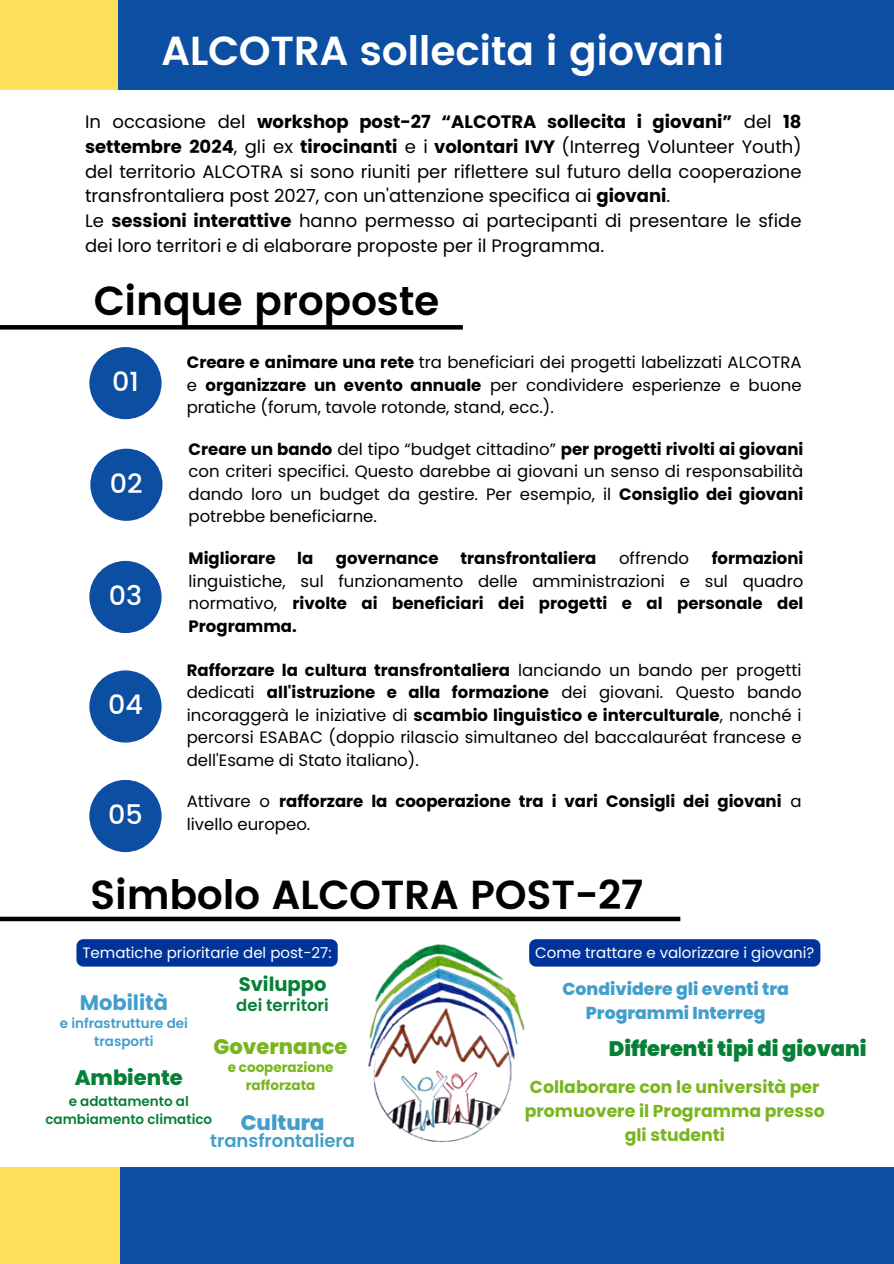
<style>
.page{position:relative;width:894px;height:1264px;background:#fff}
.page>*{position:absolute;margin:0;border:0;box-sizing:border-box;transform-origin:0 0}
.t1{font:600 40.5px "Poppins";letter-spacing:-.01em;color:#000}
.t2{font:600 40.5px "Poppins";letter-spacing:-.01em;color:#fff}
.t3{font:500 27px "Poppins";color:#fff}
.t4{font:900 21px "Poppins";color:#078037}
.t5{font:800 21px "Poppins";color:#79b51e}
.t6{font:800 21px "Poppins";color:#078037}
.t7{font:700 21px "Poppins";color:#429eca}
.t8{font:800 21px "Poppins";color:#429eca}
.t9{font:700 19.5px "Poppins";color:#078037}
.t10{font:18px/24.8px "Poppins";color:#000}
.t11{font:600 18px "Poppins";color:#429eca}
.t12{font:700 17.25px/23.7px "Poppins";color:#79b51e;text-align:center}
.t13{font:800 17.25px/23.7px "Poppins";color:#429eca;text-align:center}
.t14{font:16.5px/22.5px "Poppins";color:#000;text-align:justify}
.t15{font:700 16.5px/22.5px "Poppins";color:#000}
.t16{font:600 16.5px "Poppins";color:#078037}
.t17{font:15px "Poppins";color:#fff}
.t18{font:600 13.5px/18px "Poppins";color:#078037;text-align:center}
.t19{font:600 13.5px/18px "Poppins";color:#429eca;text-align:center}
.t20{font:700 13.5px/18px "Poppins";color:#79b51e;text-align:center}
.s1{font-weight:700}
.s2{font-weight:400}
</style>
<div class="page">
<div style="left:118px;top:0;width:775px;height:89px;background:#0c4ea2"></div>
<div style="left:0;top:0;width:118px;height:89px;background:#ffde59"></div>
<svg style="left:0;top:325px;width:462px;height:4px;background:#040404"></svg>
<div style="left:89px;top:780px;width:72px;height:72px;background:#0c4ea2;border-radius:50%"></div>
<div style="left:89px;top:670px;width:72px;height:72px;background:#0c4ea2;border-radius:50%"></div>
<div style="left:89px;top:347px;width:72px;height:72px;background:#0c4ea2;border-radius:50%"></div>
<div style="left:119px;top:1167px;width:774px;height:96px;background:#0c4ea2"></div>
<div style="left:0;top:1167px;width:119px;height:96px;background:#ffde59"></div>
<div style="left:90px;top:448px;width:72px;height:73px;background:#0c4ea2;border-radius:50%"></div>
<div style="left:89px;top:561px;width:72px;height:72px;background:#0c4ea2;border-radius:50%"></div>
<div style="left:0;top:916px;width:680px;height:5px;background:#000"></div>
<img style="left:368px;top:944px;width:179px;height:199px">
<div style="left:529px;top:939px;width:291px;height:27px;background:#039"></div>
<div style="left:76px;top:939px;width:261px;height:27px;background:#039;border-radius:7px"></div>
<p class="t2" style="left:161px;top:27px;width:564px">ALCOTRA sollecita i giovani</p>
<h4 class="t10" style="left:85px;top:109px;width:718px">In occasione del <span class="s1">workshop post-27 “ALCOTRA sollecita i giovani”</span> del <span class="s1">18 settembre 2024</span>, gli ex <span class="s1">tirocinanti</span> e i <span class="s1">volontari IVY</span> (Interreg Volunteer Youth) del territorio ALCOTRA si sono riuniti per riflettere sul futuro della cooperazione transfrontaliera post 2027, con un'attenzione specifica ai <span class="s1">giovani</span>.<br>Le <span class="s1">sessioni interattive</span> hanno permesso ai partecipanti di presentare le sfide dei loro territori e di elaborare proposte per il Programma.</h4>
<h1 class="t1" style="left:94px;top:277px;width:347px">Cinque proposte</h1>
<p class="t3" style="left:112px;top:366px;width:28px">01</p>
<p class="t3" style="left:110px;top:467px;width:34px">02</p>
<h4 class="t3" style="left:109px;top:579px;width:35px">03</h4>
<h1 class="t3" style="left:108px;top:689px;width:36px">04</h1>
<h4 class="t3" style="left:108px;top:798px;width:36px">05</h4>
<h4 class="t14" style="left:187px;top:351px;width:616px"><span class="s1">Creare e animare una rete</span> tra beneficiari dei progetti labelizzati ALCOTRA e <span class="s1">organizzare un evento annuale</span> per condividere esperienze e buone pratiche (forum, tavole rotonde, stand, ecc.).</h4>
<h4 class="t14" style="left:188px;top:438px;width:616px"><span class="s1">Creare un bando</span> del tipo “budget cittadino” <span class="s1">per progetti rivolti ai giovani </span>con criteri specifici. Questo darebbe ai giovani un senso di responsabilità dando loro un budget da gestire. Per esempio, il <span class="s1">Consiglio dei giovani </span>potrebbe beneficiarne.</h4>
<p class="t15" style="left:188px;top:547px;width:88px">Migliorare</p>
<p class="t15" style="left:297px;top:547px;width:18px">la</p>
<p class="t15" style="left:336px;top:547px;width:104px">governance</p>
<p class="t15" style="left:460px;top:547px;width:137px">transfrontaliera</p>
<p class="t14" style="left:618px;top:547px;width:72px">offrendo</p>
<p class="t14" style="left:188px;top:547px;width:616px;text-indent:523px"><span class="s1">formazioni </span>linguistiche, sul funzionamento delle amministrazioni e sul quadro normativo, <span class="s1">rivolte ai beneficiari dei progetti e al personale del Programma.</span></p>
<p class="t14" style="left:187px;top:658px;width:616px"><span class="s1">Rafforzare la cultura transfrontaliera</span> lanciando un bando per progetti dedicati <span class="s1">all'istruzione e alla formazione</span> dei giovani. Questo bando incoraggerà le iniziative di <span class="s1">scambio linguistico e interculturale</span>, nonché i percorsi ESABAC (doppio rilascio simultaneo del baccalauréat francese e dell'Esame di Stato italiano).</p>
<p class="t15" style="left:187px;top:790px;width:616px"><span class="s2">Attivare o</span> rafforzare la cooperazione tra i vari Consigli dei giovani <span class="s2">a livello europeo.</span></p>
<h4 class="t1" style="left:90px;top:871px;width:554px">Simbolo ALCOTRA POST-27</h4>
<p class="t17" style="left:82px;top:942px;width:251px">Tematiche prioritarie del post-27:</p>
<p class="t17" style="left:535px;top:942px;width:280px">Come trattare e valorizzare i giovani?</p>
<h2 class="t9" style="left:239px;top:970px;width:89px">Sviluppo</h2>
<h3 class="t13" style="left:562px;top:977px;width:228px">Condividere gli eventi tra<br>Programmi Interreg</h3>
<h2 class="t7" style="left:80px;top:988px;width:90px">Mobilità</h2>
<h5 class="t16" style="left:236px;top:993px;width:94px">dei territori</h5>
<h3 class="t19" style="left:60px;top:1013px;width:130px">e infrastrutture dei trasporti</h3>
<p class="t4" style="left:608px;top:1033px;width:259px">Differenti tipi di giovani</p>
<h2 class="t5" style="left:213px;top:1032px;width:135px">Governance</h2>
<h2 class="t20" style="left:228px;top:1058px;width:107px">e cooperazione rafforzata</h2>
<p class="t6" style="left:75px;top:1062px;width:110px">Ambiente</p>
<h2 class="t18" style="left:45px;top:1091px;width:168px">e adattamento al cambiamento climatico</h2>
<h1 class="t12" style="left:524px;top:1075px;width:301px">Collaborare con le università per promuovere il Programma presso gli studenti</h1>
<h3 class="t8" style="left:241px;top:1107px;width:85px">Cultura</h3>
<h5 class="t11" style="left:210px;top:1128px;width:146px">transfrontaliera</h5>
</div>
